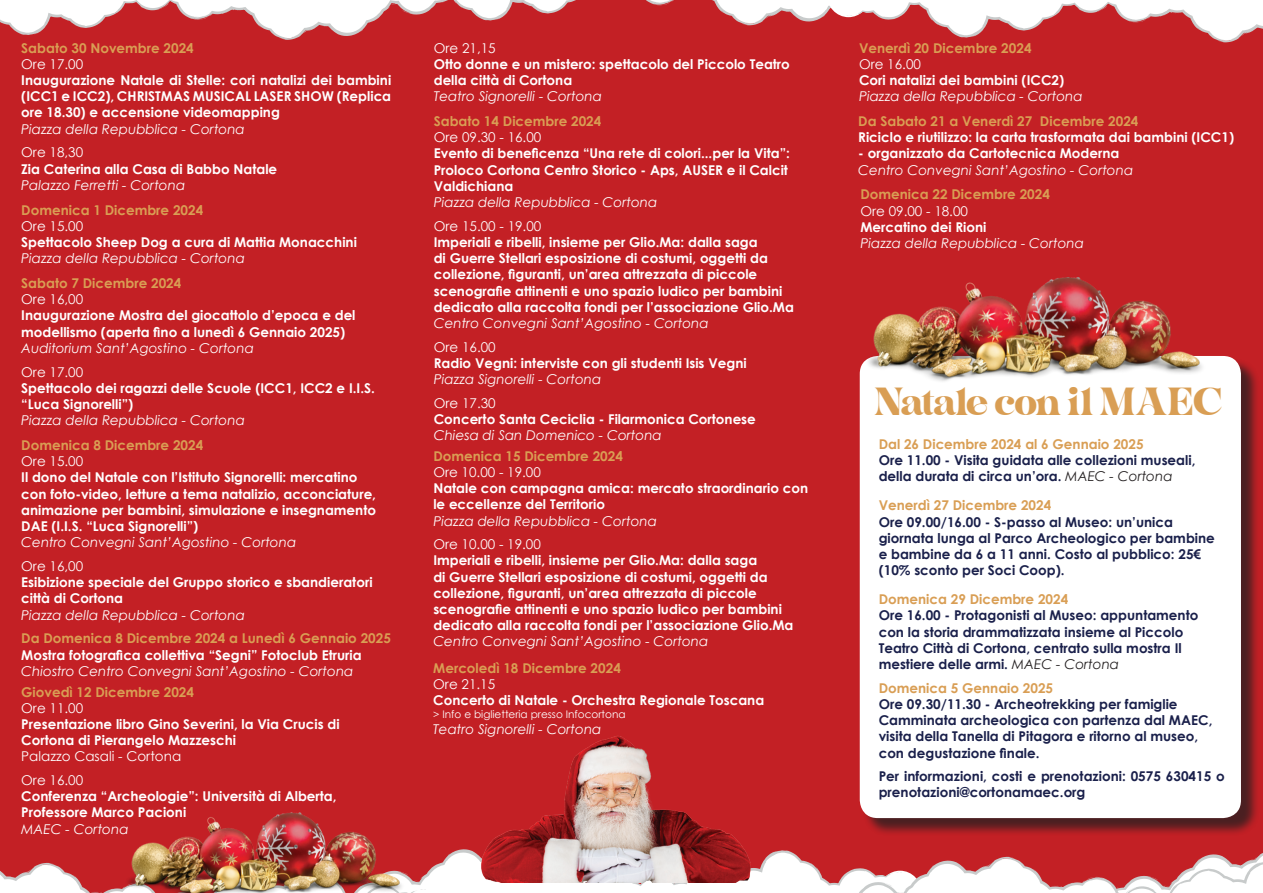
<style>
.page{position:relative;width:1263px;height:893px;background:#fff}
.page>*{position:absolute;margin:0;border:0;box-sizing:border-box;transform-origin:0 0}
.t1{font:39px "Sisteron";letter-spacing:-.03em;color:#d99e54}
.t2{font:700 13.5px/16.2px "Century Gothic";color:#fff}
.t3{font:700 13.5px/16.2px "Century Gothic";color:#1a204b}
.t4{font:italic 13.5px "Century Gothic";color:#fff}
.t5{font:700 13.5px "Century Gothic";color:#d99e54}
.t6{font:13.5px/23.7px "Century Gothic";color:#fff}
.t7{font:10.5px "Century Gothic";color:#fff}
.s1{font-weight:400;font-style:italic;color:#231f20}
</style>
<div class="page">
<div style="left:0;top:42px;width:1263px;height:803px;background:#c32025"></div>
<svg style="left:0;top:0;width:1263px;height:42px"></svg>
<div style="left:862px;top:358px;width:397px;height:479px;background:#231f20;opacity:.75"></div>
<div style="left:860px;top:356px;width:381px;height:462px;background:#fff;border-radius:18px"></div>
<img style="left:461px;top:719px;width:310px;height:126px">
<img style="left:829px;top:277px;width:413px;height:107px">
<svg style="left:0;top:845px;width:1263px;height:48px"></svg>
<img style="left:95px;top:787px;width:329px;height:105px">
<p class="t5" style="left:21px;top:37px;width:174px">Sabato 30 Novembre 2024</p>
<p class="t6" style="left:21px;top:52px;width:63px">Ore 17.00</p>
<p class="t2" style="left:21px;top:71px;width:371px">Inaugurazione Natale di Stelle: cori natalizi dei bambini (ICC1 e ICC2), Christmas</p>
<p class="t2" style="left:193px;top:88px;width:10px">musical</p>
<p class="t2" style="left:254px;top:88px;width:9px">laser</p>
<p class="t2" style="left:294px;top:88px;width:10px">sho</p>
<p class="t2" style="left:322px;top:88px;width:71px">w (Replica</p>
<p class="t2" style="left:21px;top:104px;width:260px">ore 18.30) e accensione videomapping</p>
<p class="t4" style="left:21px;top:119px;width:225px">Piazza della Repubblica - Cortona</p>
<p class="t6" style="left:21px;top:140px;width:63px">Ore 18,30</p>
<p class="t2" style="left:21px;top:160px;width:257px">Zia Caterina alla Casa di Babbo Natale</p>
<p class="t4" style="left:21px;top:175px;width:165px">Palazzo Ferretti - Cortona</p>
<p class="t5" style="left:21px;top:200px;width:183px">Domenica 1 Dicembre 2024</p>
<p class="t6" style="left:21px;top:214px;width:63px">Ore 15.00</p>
<p class="t2" style="left:21px;top:233px;width:337px">Spettacolo Sheep Dog a cura di Mattia Monacchini</p>
<p class="t4" style="left:21px;top:249px;width:225px">Piazza della Repubblica - Cortona</p>
<p class="t5" style="left:21px;top:273px;width:162px">Sabato 7 Dicembre 2024</p>
<p class="t6" style="left:21px;top:287px;width:63px">Ore 16,00</p>
<p class="t2" style="left:21px;top:307px;width:336px">Inaugurazione Mostra del giocattolo d’epoca e del modellismo (aperta fino a lunedì 6 Gennaio 2025)</p>
<p class="t4" style="left:21px;top:339px;width:234px">Auditorium Sant’Agostino - Cortona</p>
<p class="t6" style="left:21px;top:360px;width:63px">Ore 17.00</p>
<p class="t2" style="left:21px;top:379px;width:355px">Spettacolo dei ragazzi delle Scuole (ICC1, ICC2 e I.I.S. “Luca Signorelli”)</p>
<p class="t4" style="left:21px;top:411px;width:225px">Piazza della Repubblica - Cortona</p>
<p class="t5" style="left:21px;top:435px;width:183px">Domenica 8 Dicembre 2024</p>
<p class="t6" style="left:21px;top:449px;width:63px">Ore 15.00</p>
<p class="t2" style="left:21px;top:469px;width:356px">Il dono del Natale con l’Istituto Signorelli: mercatino con foto-video, letture a tema natalizio, acconciature, animazione per bambini, simulazione e insegnamento DAE (I.I.S. “Luca Signorelli”)</p>
<p class="t4" style="left:21px;top:533px;width:276px">Centro Convegni Sant’Agostino - Cortona</p>
<p class="t6" style="left:21px;top:554px;width:63px">Ore 16,00</p>
<p class="t2" style="left:21px;top:574px;width:353px">Esibizione speciale del Gruppo storico e sbandieratori città di Cortona</p>
<p class="t4" style="left:21px;top:605px;width:225px">Piazza della Repubblica - Cortona</p>
<p class="t5" style="left:21px;top:628px;width:371px">Da Domenica 8 Dicembre 2024 a Lunedì 6 Gennaio 2025</p>
<p class="t2" style="left:21px;top:646px;width:342px">Mostra fotografica collettiva “Segni” Fotoclub Etruria</p>
<p class="t4" style="left:21px;top:661px;width:334px">Chiostro Centro Convegni Sant’Agostino - Cortona</p>
<p class="t5" style="left:21px;top:681px;width:174px">Giovedì 12 Dicembre 2024</p>
<p class="t6" style="left:21px;top:696px;width:63px">Ore 11.00</p>
<p class="t2" style="left:21px;top:715px;width:320px">Presentazione libro Gino Severini, la Via Crucis di<br>Cortona di Pierangelo Mazzeschi</p>
<p class="t6" style="left:21px;top:744px;width:161px">Palazzo Casali - Cortona<br>Ore 16.00</p>
<p class="t2" style="left:21px;top:788px;width:317px">Conferenza “Archeologie”: Università di Alberta,<br>Professore Marco Pacioni</p>
<p class="t4" style="left:21px;top:819px;width:109px">MAEC - Cortona</p>
<p class="t6" style="left:434px;top:36px;width:63px">Ore 21,15</p>
<p class="t2" style="left:434px;top:55px;width:358px">Otto donne e un mistero: spettacolo del Piccolo Teatro della città di Cortona</p>
<p class="t4" style="left:434px;top:87px;width:170px">Teatro Signorelli - Cortona</p>
<p class="t5" style="left:434px;top:111px;width:169px">Sabato 14 Dicembre 2024</p>
<p class="t6" style="left:434px;top:125px;width:109px">Ore 09.30 - 16.00</p>
<p class="t2" style="left:434px;top:145px;width:358px">Evento di beneficenza “Una rete di colori...per la Vita”:<br>Proloco Cortona Centro Storico - Aps, AUSER e il Calcit<br>Valdichiana</p>
<p class="t4" style="left:434px;top:193px;width:225px">Piazza della Repubblica - Cortona</p>
<p class="t6" style="left:434px;top:214px;width:109px">Ore 15.00 - 19.00</p>
<p class="t2" style="left:434px;top:233px;width:362px">Imperiali e ribelli, insieme per Glio.Ma: dalla saga<br>di Guerre Stellari esposizione di costumi, oggetti da collezione, figuranti, un’area attrezzata di piccole scenografie attinenti e uno spazio ludico per bambini dedicato alla raccolta fondi per l’associazione Glio.Ma</p>
<p class="t4" style="left:434px;top:314px;width:276px">Centro Convegni Sant’Agostino - Cortona</p>
<p class="t6" style="left:434px;top:335px;width:63px">Ore 16.00</p>
<p class="t2" style="left:434px;top:354px;width:314px">Radio Vegni: interviste con gli studenti Isis Vegni</p>
<p class="t4" style="left:434px;top:370px;width:169px">Piazza Signorelli - Cortona</p>
<p class="t6" style="left:434px;top:391px;width:63px">Ore 17.30</p>
<p class="t2" style="left:434px;top:410px;width:324px">Concerto Santa Ceciclia - Filarmonica Cortonese</p>
<p class="t4" style="left:434px;top:426px;width:230px">Chiesa di San Domenico - Cortona</p>
<p class="t5" style="left:433px;top:446px;width:191px">Domenica 15 Dicembre 2024</p>
<p class="t6" style="left:433px;top:460px;width:109px">Ore 10.00 - 19.00</p>
<p class="t2" style="left:433px;top:480px;width:376px">Natale con campagna amica: mercato straordinario con le eccellenze del Territorio</p>
<p class="t4" style="left:433px;top:511px;width:225px">Piazza della Repubblica - Cortona</p>
<p class="t6" style="left:433px;top:532px;width:109px">Ore 10.00 - 19.00</p>
<p class="t2" style="left:433px;top:552px;width:362px">Imperiali e ribelli, insieme per Glio.Ma: dalla saga<br>di Guerre Stellari esposizione di costumi, oggetti da collezione, figuranti, un’area attrezzata di piccole scenografie attinenti e uno spazio ludico per bambini dedicato alla raccolta fondi per l’associazione Glio.Ma</p>
<p class="t4" style="left:433px;top:632px;width:276px">Centro Convegni Sant’Agostino - Cortona</p>
<p class="t5" style="left:433px;top:658px;width:189px">Mercoledì 18 Dicembre 2024</p>
<p class="t6" style="left:433px;top:672px;width:63px">Ore 21.15</p>
<p class="t2" style="left:433px;top:692px;width:333px">Concerto di Natale - Orchestra Regionale Toscana</p>
<p class="t7" style="left:433px;top:707px;width:194px">&gt; Info e biglietteria presso Infocortona</p>
<p class="t4" style="left:433px;top:720px;width:170px">Teatro Signorelli - Cortona</p>
<p class="t5" style="left:859px;top:37px;width:174px">Venerdì 20 Dicembre 2024</p>
<p class="t6" style="left:859px;top:52px;width:63px">Ore 16.00</p>
<p class="t2" style="left:859px;top:71px;width:207px">Cori natalizi dei bambini (ICC2)</p>
<p class="t4" style="left:859px;top:87px;width:225px">Piazza della Repubblica - Cortona</p>
<p class="t5" style="left:858px;top:111px;width:282px">Da Sabato 21 a Venerdì 27 Dicembre 2024</p>
<p class="t2" style="left:858px;top:129px;width:377px">Riciclo e riutilizzo: la carta trasformata dai bambini (ICC1)</p>
<p class="t2" style="left:858px;top:145px;width:263px">- organizzato da Cartotecnica Moderna</p>
<p class="t4" style="left:858px;top:160px;width:276px">Centro Convegni Sant’Agostino - Cortona</p>
<p class="t5" style="left:860px;top:184px;width:191px">Domenica 22 Dicembre 2024</p>
<p class="t6" style="left:860px;top:199px;width:109px">Ore 09.00 - 18.00</p>
<p class="t2" style="left:860px;top:218px;width:128px">Mercatino dei Rioni</p>
<p class="t4" style="left:860px;top:234px;width:225px">Piazza della Repubblica - Cortona</p>
<h1 class="t1" style="left:874px;top:372px;width:349px">Natale con il MAEC</h1>
<p class="t5" style="left:879px;top:434px;width:266px">Dal 26 Dicembre 2024 al 6 Gennaio 2025</p>
<p class="t3" style="left:879px;top:451px;width:318px">Ore 11.00 - Visita guidata alle collezioni museali, della durata di circa un’ora. <span class="s1">MAEC - Cortona</span></p>
<p class="t5" style="left:879px;top:495px;width:174px">Venerdì 27 Dicembre 2024</p>
<p class="t3" style="left:879px;top:513px;width:338px">Ore 09.00/16.00 - S-passo al Museo: un’unica giornata lunga al Parco Archeologico per bambine e bambine da 6 a 11 anni. Costo al pubblico: 25€ (10% sconto per Soci Coop).</p>
<p class="t5" style="left:879px;top:589px;width:191px">Domenica 29 Dicembre 2024</p>
<p class="t3" style="left:879px;top:607px;width:321px">Ore 16.00 - Protagonisti al Museo: appuntamento con la storia drammatizzata insieme al Piccolo Teatro Città di Cortona, centrato sulla mostra Il mestiere delle armi. <span class="s1">MAEC - Cortona</span></p>
<p class="t5" style="left:879px;top:678px;width:176px">Domenica 5 Gennaio 2025</p>
<p class="t3" style="left:879px;top:695px;width:335px">Ore 09.30/11.30 - Archeotrekking per famiglie Camminata archeologica con partenza dal MAEC, visita della Tanella di Pitagora e ritorno al museo, con degustazione finale.</p>
<p class="t3" style="left:879px;top:768px;width:348px">Per informazioni, costi e prenotazioni: 0575 630415 o prenotazioni@cortonamaec.org</p>
</div>
